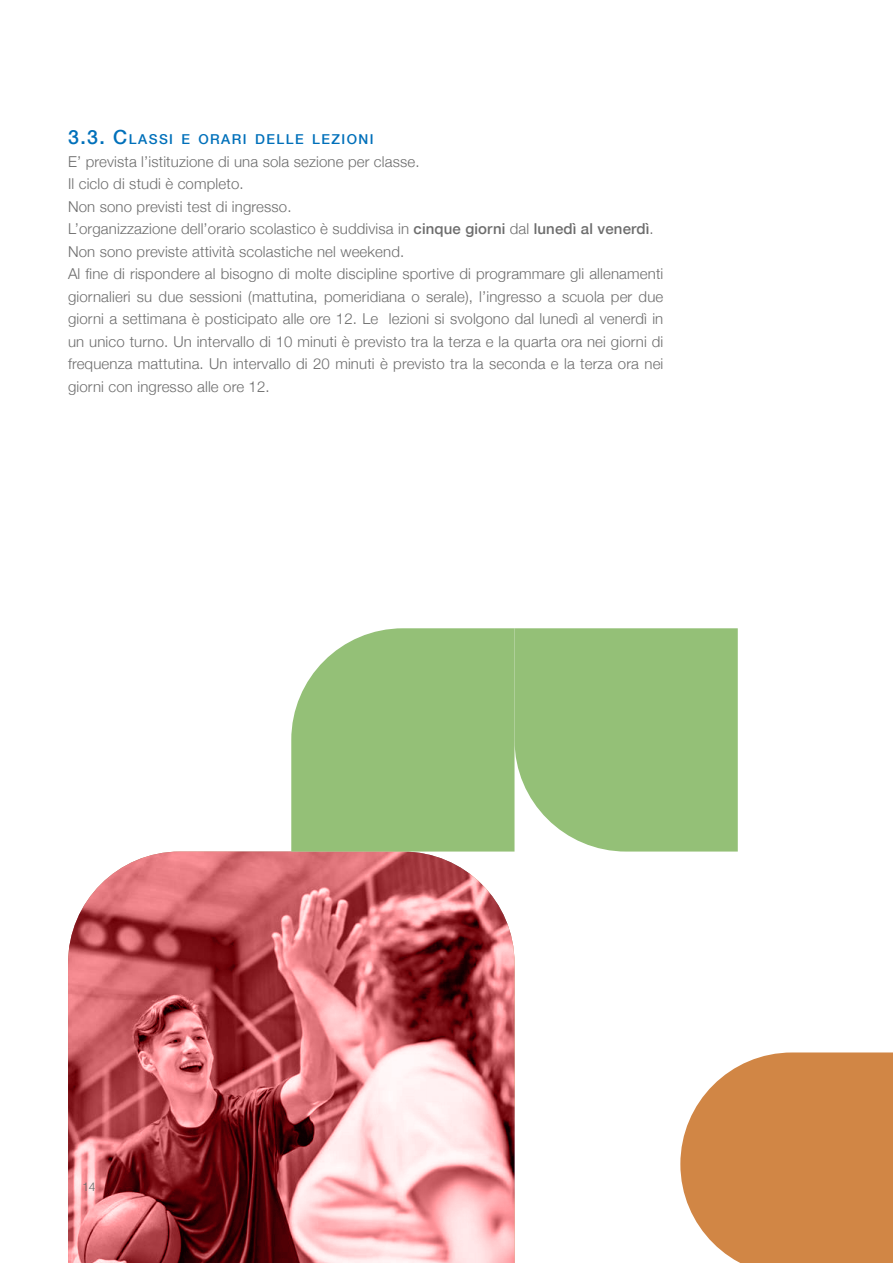
<style>
.page{position:relative;width:893px;height:1263px;background:#fff}
.page>*{position:absolute;margin:0;border:0;box-sizing:border-box;transform-origin:0 0}
.Stile_di_paragrafo_1{font:300 15px/22.5px "Helvetica Neue";letter-spacing:.01em;color:#6d6d6d;text-align:justify}
.Stile_di_paragrafo_1-2{font:500 13.65px "Helvetica Neue";letter-spacing:.105em;color:#0070ba}
.t1{font:300 12px "Helvetica";color:#6d6d6d}
.s1{font-size:19.5px}
.s2{font-weight:500}
</style>
<div class="page">
<svg style="left:680px;top:1052px;width:213px;height:211px;background:#d59257"></svg>
<img style="left:68px;top:851px;width:446px;height:412px">
<div style="left:291px;top:628px;width:223px;height:223px;background:#94c077"></div>
<svg style="left:514px;top:628px;width:224px;height:223px;background:#99c37e"></svg>
<p class="Stile_di_paragrafo_1-2" style="left:68px;top:131px;width:307px"><span class="s1">3.3. C</span>LASSI E ORARI DELLE LEZIONI</p>
<p class="Stile_di_paragrafo_1" style="left:68px;top:150px;width:353px">E’ prevista l’istituzione di una sola sezione per classe.</p>
<p class="Stile_di_paragrafo_1" style="left:68px;top:172px;width:177px">Il ciclo di studi è completo.</p>
<p class="Stile_di_paragrafo_1" style="left:68px;top:195px;width:225px">Non sono previsti test di ingresso.</p>
<p class="Stile_di_paragrafo_1" style="left:68px;top:217px;width:587px">L’organizzazione dell’orario scolastico è suddivisa in <span class="s2">cinque giorni</span> dal <span class="s2">lunedì al venerdì</span>.</p>
<p class="Stile_di_paragrafo_1" style="left:68px;top:240px;width:338px">Non sono previste attività scolastiche nel weekend.</p>
<p class="Stile_di_paragrafo_1" style="left:68px;top:262px;width:597px">Al fine di rispondere al bisogno di molte discipline sportive di programmare gli allenamenti giornalieri su due sessioni (mattutina, pomeridiana o serale), l’ingresso a scuola per due giorni a settimana è posticipato alle ore 12. Le lezioni si svolgono dal lunedì al venerdì in un unico turno. Un intervallo di 10 minuti è previsto tra la terza e la quarta ora nei giorni di frequenza mattutina. Un intervallo di 20 minuti è previsto tra la seconda e la terza ora nei giorni con ingresso alle ore 12.</p>
<p class="t1" style="left:82px;top:1176px;width:15px">14</p>
</div>
